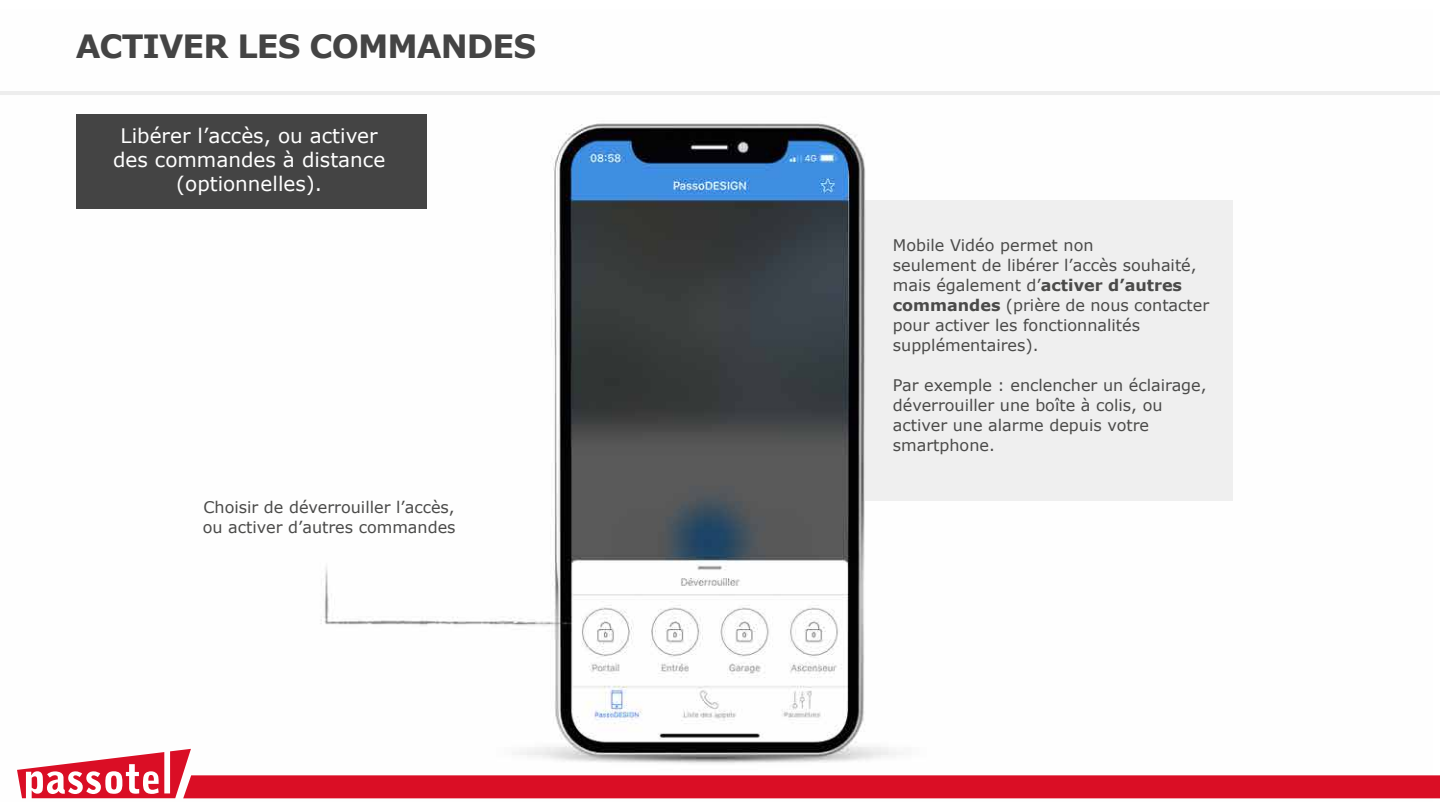
<style>
.page{position:relative;width:1440px;height:811px;background:#fff}
.page>*{position:absolute;margin:0;border:0;box-sizing:border-box;transform-origin:0 0}
.t1{font:700 32px "Verdana";letter-spacing:-.03em;color:#444}
.t2{font:20px/24px "Verdana";color:#fff;text-align:center}
.t3{font:16px/20px "Verdana";color:#4a4a49}
.s1{font-weight:700}
</style>
<div class="page">
<img style="left:22px;top:123px;width:1411px;height:676px">
<svg style="left:17px;top:749px;width:1423px;height:49px"></svg>
<hr style="left:0;top:91px;width:1440px;height:4px;background:#ededed">
<div style="left:865px;top:200px;width:368px;height:301px;background:#f0f0f0"></div>
<div style="left:76px;top:114px;width:351px;height:95px;background:#444"></div>
<h1 class="t1" style="left:76px;top:25px;width:462px">ACTIVER LES COMMANDES</h1>
<p class="t2" style="left:113px;top:124px;width:274px">Libérer l’accès, ou activer des commandes à distance (optionnelles).</p>
<p class="t3" style="left:203px;top:497px;width:254px">Choisir de déverrouiller l’accès, ou activer d’autres commandes</p>
<p class="t3" style="left:893px;top:236px;width:318px">Mobile Vidéo permet non<br>seulement de libérer l’accès souhaité, mais également d’<span class="s1">activer d’autres commandes</span> (prière de nous contacter pour activer les fonctionnalités supplémentaires).</p>
<p class="t3" style="left:893px;top:376px;width:315px">Par exemple : enclencher un éclairage, déverrouiller une boîte à colis, ou activer une alarme depuis votre smartphone.</p>
</div>
